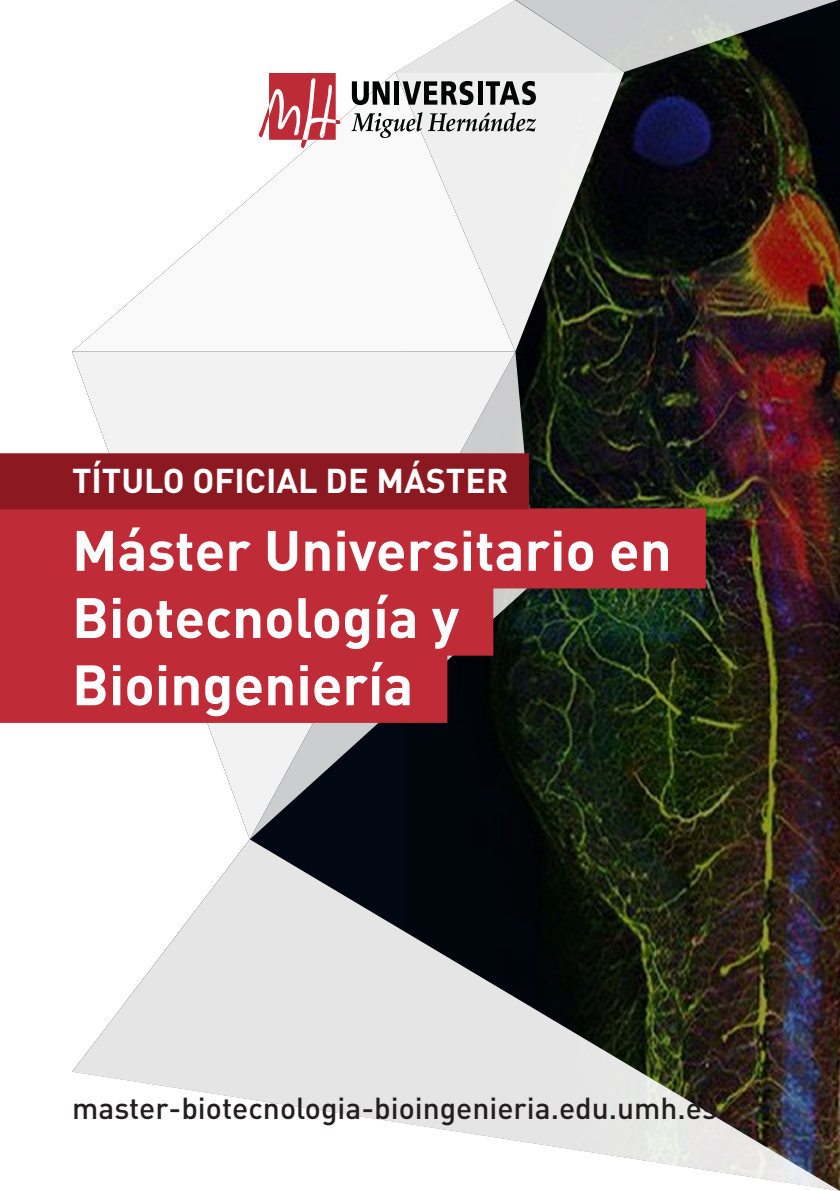
<style>
.page{position:relative;width:840px;height:1191px;background:#fff}
.page>*{position:absolute;margin:0;border:0;box-sizing:border-box;transform-origin:0 0}
.t1{font:700 56px "DIN Pro";color:#fff}
.t2{font:700 34px "DIN Pro";color:#fff}
.t3{font:500 30px "DIN Pro";color:#231f20}
</style>
<div class="page">
<img style="left:72px;top:148px;width:767px;height:1043px">
<div style="left:0;top:508px;width:705px;height:80px;background:#bf2b37"></div>
<div style="left:0;top:575px;width:493px;height:80px;background:#bf2b37"></div>
<div style="left:0;top:643px;width:447px;height:80px;background:#bf2b37"></div>
<div style="left:0;top:453px;width:528px;height:56px;background:#8c1921"></div>
<svg style="left:258px;top:0;width:581px;height:148px"></svg>
<p class="t2" style="left:72px;top:457px;width:437px">TÍTULO OFICIAL DE MÁSTER</p>
<p class="t1" style="left:72px;top:512px;width:601px">Máster Universitario en</p>
<p class="t1" style="left:72px;top:580px;width:388px">Biotecnología y</p>
<p class="t1" style="left:72px;top:647px;width:342px">Bioingeniería</p>
<p class="t3" style="left:72px;top:1087px;width:646px">master-biotecnologia-bioingenieria.edu.umh.es</p>
</div>
